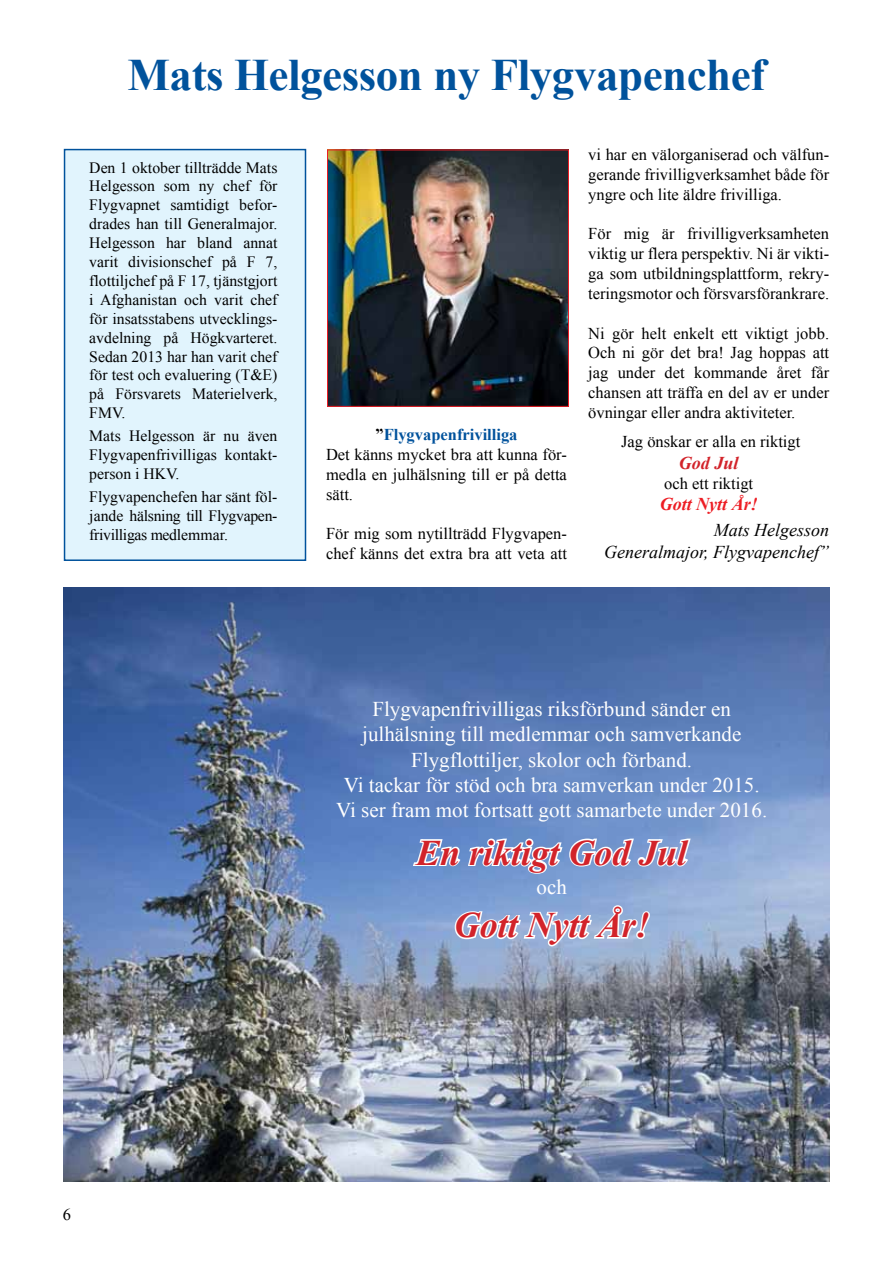
<style>
.page{position:relative;width:893px;height:1263px;background:#fff}
.page>*{position:absolute;margin:0;border:0;box-sizing:border-box;transform-origin:0 0}
.t1{font:700 45px "Times New Roman";letter-spacing:-.01em;color:#00529c}
.t2{font:italic 700 36px "Times New Roman";color:#d2232a}
.t3{font:21px/25.2px "Times New Roman";color:#fff;text-align:center}
.t4{font:italic 18px/21.6px "Times New Roman";color:#000;text-align:right}
.t5{font:italic 700 18px "Times New Roman";color:#ed1d24}
.t6{font:italic 700 18px "Times New Roman";color:#d2232a}
.t7{font:16.5px/19.8px "Times New Roman";color:#000;text-align:justify}
.t8{font:15.75px/18.9px "Times New Roman";color:#000;text-align:justify}
.s1{font-weight:700}
.s2{font-weight:700;color:#00529c}
</style>
<div class="page">
<div style="left:64px;top:149px;width:242px;height:412px;background:#e1f4fd;border:2px solid #00529c"></div>
<img style="left:329px;top:152px;width:238px;height:253px">
<div style="left:327px;top:150px;width:242px;height:257px;border:1px solid #ed1d24"></div>
<img style="left:64px;top:587px;width:765px;height:594px">
<svg style="left:411px;top:835px;width:282px;height:58px"></svg>
<svg style="left:453px;top:903px;width:199px;height:62px"></svg>
<h1 class="t1" style="left:128px;top:44px;width:639px">Mats Helgesson ny Flygvapenchef</h1>
<p class="t8" style="left:89px;top:158px;width:190px">Den 1 oktober tillträdde Mats Helgesson som ny chef för Flygvapnet samtidigt befor&shy;drades han till Generalmajor.<br>Helgesson har bland annat varit divisionschef på F 7, flottiljchef på F 17, tjänstgjort i Afghanistan och varit chef för insatsstabens utvecklings&shy;avdelning på Högkvarteret.<br>Sedan 2013 har han varit chef för test och evaluering (T&amp;E) på Försvarets Materielverk, FMV.</p>
<p class="t8" style="left:89px;top:426px;width:190px">Mats Helgesson är nu även Flygvapenfrivilligas kontakt&shy;person i HKV.</p>
<p class="t8" style="left:89px;top:487px;width:190px">Flygvapenchefen har sänt föl&shy;jande hälsning till Flygvapen&shy;frivilligas medlemmar.</p>
<p class="t7" style="left:326px;top:424px;width:242px;text-align:left;text-indent:49px"><span class="s1">”</span><span class="s2">Flygvapenfrivilliga<br></span>Det känns mycket bra att kunna för&shy;medla en julhälsning till er på detta sätt.</p>
<p class="t7" style="left:326px;top:523px;width:242px">För mig som nytillträdd Flygvapen&shy;chef känns det extra bra att veta att</p>
<p class="t7" style="left:588px;top:145px;width:242px">vi har en välorganiserad och välfun&shy;gerande frivilligverksamhet både för yngre och lite äldre frivilliga.</p>
<p class="t7" style="left:588px;top:224px;width:242px">För mig är frivilligverksamheten viktig ur flera perspektiv. Ni är vikti&shy;ga som utbildningsplattform, rekry&shy;teringsmotor och försvarsförankrare.</p>
<p class="t7" style="left:588px;top:323px;width:242px">Ni gör helt enkelt ett viktigt jobb.<br>Och ni gör det bra! Jag hoppas att jag under det kommande året får chansen att träffa en del av er under övningar eller andra aktiviteter.</p>
<p class="t7" style="left:621px;top:432px;width:181px">Jag önskar er alla en riktigt</p>
<p class="t6" style="left:679px;top:450px;width:61px">God Jul</p>
<p class="t7" style="left:664px;top:473px;width:90px">och ett riktigt</p>
<p class="t5" style="left:660px;top:492px;width:100px">Gott Nytt År!</p>
<p class="t4" style="left:604px;top:519px;width:226px">Mats Helgesson<br>Generalmajor, Flygvapenchef”</p>
<p class="t3" style="left:336px;top:696px;width:432px">Flygvapenfrivilligas riksförbund sänder en julhälsning till medlemmar och samverkande Flygflottiljer, skolor och förband.<br>Vi tackar för stöd och bra samverkan under 2015.<br>Vi ser fram mot fortsatt gott samarbete under 2016.</p>
<h2 class="t2" style="left:416px;top:827px;width:273px">En riktigt God Jul</h2>
<p class="t3" style="left:537px;top:874px;width:32px">och</p>
<h2 class="t2" style="left:454px;top:900px;width:198px">Gott Nytt År!</h2>
<p class="t7" style="left:63px;top:1204px;width:10px">6</p>
</div>
